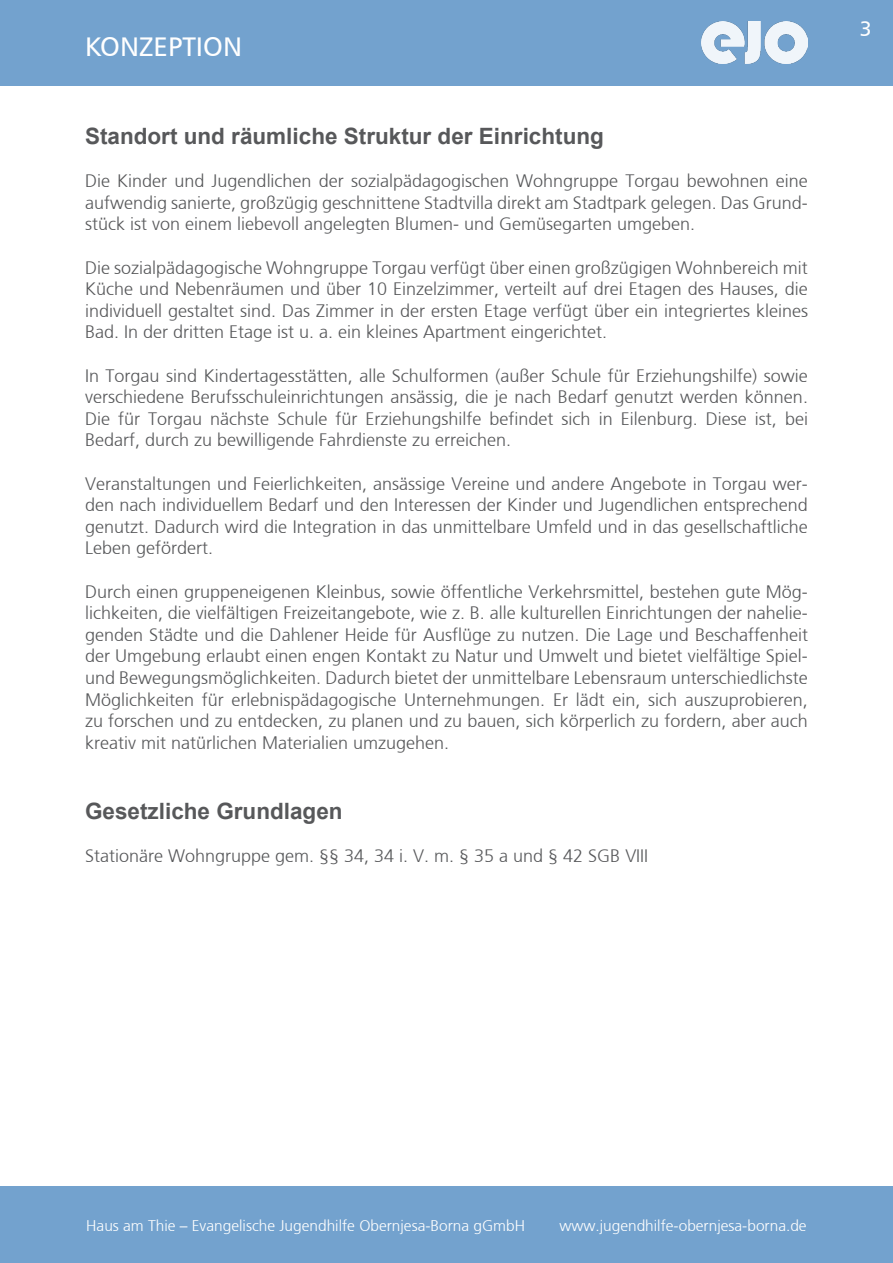
<style>
.page{position:relative;width:893px;height:1263px;background:#fff}
.page>*{position:absolute;margin:0;border:0;box-sizing:border-box;transform-origin:0 0}
.t1{font:27px "Frutiger";color:#fff}
.Ueberschrift_im_Text{font:700 22.5px "Arial";color:#57585a}
.t2{font:21px "Frutiger";color:#fff}
.t3{font:300 18px/21.6px "Frutiger";color:#57585a;text-align:justify}
.t4{font:300 15.45px "Frutiger";color:#fff}
</style>
<div class="page">
<div style="left:0;top:0;width:893px;height:85px;background:#73a2ce"></div>
<img style="left:702px;top:21px;width:106px;height:43px">
<div style="left:0;top:1186px;width:893px;height:77px;background:#73a2ce"></div>
<p class="t1" style="left:85px;top:29px;width:158px">KONZEPTION</p>
<p class="Ueberschrift_im_Text" style="left:85px;top:120px;width:520px">Standort und räumliche Struktur der Einrichtung</p>
<p class="t3" style="left:85px;top:170px;width:724px">Die Kinder und Jugendlichen der sozialpädagogischen Wohngruppe Torgau bewohnen eine aufwendig sanierte, großzügig geschnittene Stadtvilla direkt am Stadtpark gelegen. Das Grund&shy;stück ist von einem liebevoll angelegten Blumen- und Gemüsegarten umgeben.</p>
<p class="t3" style="left:85px;top:257px;width:724px">Die sozialpädagogische Wohngruppe Torgau verfügt über einen großzügigen Wohnbereich mit Küche und Nebenräumen und über 10 Einzelzimmer, verteilt auf drei Etagen des Hauses, die individuell gestaltet sind. Das Zimmer in der ersten Etage verfügt über ein integriertes kleines Bad. In der dritten Etage ist u. a. ein kleines Apartment eingerichtet.</p>
<p class="t3" style="left:85px;top:365px;width:724px">In Torgau sind Kindertagesstätten, alle Schulformen (außer Schule für Erziehungshilfe) sowie verschiedene Berufsschuleinrichtungen ansässig, die je nach Bedarf genutzt werden können.<br>Die für Torgau nächste Schule für Erziehungshilfe befindet sich in Eilenburg. Diese ist, bei Bedarf, durch zu bewilligende Fahrdienste zu erreichen.</p>
<p class="t3" style="left:85px;top:473px;width:724px">Veranstaltungen und Feierlichkeiten, ansässige Vereine und andere Angebote in Torgau wer&shy;den nach individuellem Bedarf und den Interessen der Kinder und Jugendlichen entsprechend genutzt. Dadurch wird die Integration in das unmittelbare Umfeld und in das gesellschaftliche Leben gefördert.</p>
<p class="t3" style="left:85px;top:581px;width:724px">Durch einen gruppeneigenen Kleinbus, sowie öffentliche Verkehrsmittel, bestehen gute Mög&shy;lichkeiten, die vielfältigen Freizeitangebote, wie z. B. alle kulturellen Einrichtungen der nahelie&shy;genden Städte und die Dahlener Heide für Ausflüge zu nutzen. Die Lage und Beschaffenheit der Umgebung erlaubt einen engen Kontakt zu Natur und Umwelt und bietet vielfältige Spiel&shy;und Bewegungsmöglichkeiten. Dadurch bietet der unmittelbare Lebensraum unterschiedlichste Möglichkeiten für erlebnispädagogische Unternehmungen. Er lädt ein, sich auszuprobieren, zu forschen und zu entdecken, zu planen und zu bauen, sich körperlich zu fordern, aber auch kreativ mit natürlichen Materialien umzugehen.</p>
<p class="Ueberschrift_im_Text" style="left:85px;top:795px;width:259px">Gesetzliche Grundlagen</p>
<p class="t3" style="left:85px;top:845px;width:565px">Stationäre Wohngruppe gem. §§ 34, 34 i. V. m. § 35 a und § 42 SGB VIII</p>
<p class="t2" style="left:860px;top:16px;width:14px">3</p>
<p class="t4" style="left:86px;top:1217px;width:440px">Haus am Thie – Evangelische Jugendhilfe Obernjesa-Borna gGmbH</p>
<p class="t4" style="left:559px;top:1217px;width:249px">www.jugendhilfe-obernjesa-borna.de</p>
</div>
